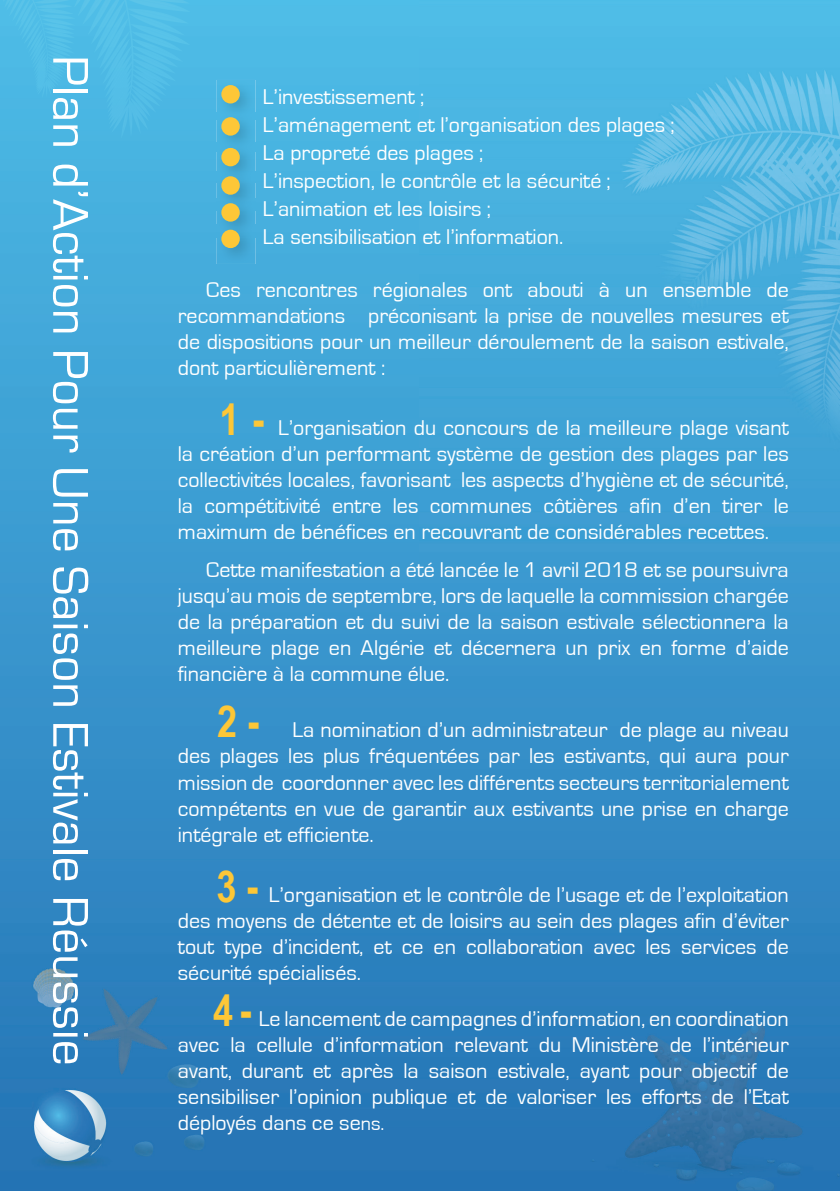
<style>
.page{position:relative;width:840px;height:1191px;background:#fff}
.page>*{position:absolute;margin:0;border:0;box-sizing:border-box;transform-origin:0 0}
.t1{font:52px "Eurostile";color:#fff}
.t2{font:700 44px "Arial Narrow";color:#fdc737}
.t3{font:22px/26px "Eurostile";color:#fff}
.s1{font-family:"Arial Narrow";font-weight:700;font-size:44px;color:#fdc737}
.s2{font-size:20px}
</style>
<div class="page">
<img style="left:0;top:0;width:839px;height:1191px">
<img style="left:216px;top:80px;width:39px;height:32px">
<div style="left:221px;top:85px;width:19px;height:18px;background:#fdc737;border-radius:50%"></div>
<img style="left:216px;top:119px;width:39px;height:24px">
<img style="left:216px;top:112px;width:39px;height:7px">
<div style="left:221px;top:117px;width:19px;height:19px;background:#fdc737;border-radius:50%"></div>
<img style="left:216px;top:151px;width:39px;height:20px">
<img style="left:216px;top:143px;width:39px;height:8px">
<div style="left:221px;top:148px;width:19px;height:18px;background:#fdc737;border-radius:50%"></div>
<img style="left:216px;top:182px;width:39px;height:16px">
<img style="left:216px;top:171px;width:39px;height:11px">
<div style="left:221px;top:176px;width:19px;height:19px;background:#fdc737;border-radius:50%"></div>
<img style="left:216px;top:210px;width:39px;height:15px">
<img style="left:216px;top:198px;width:39px;height:12px">
<div style="left:221px;top:203px;width:19px;height:19px;background:#fdc737;border-radius:50%"></div>
<img style="left:216px;top:237px;width:39px;height:27px">
<img style="left:216px;top:225px;width:39px;height:12px">
<div style="left:221px;top:230px;width:19px;height:18px;background:#fdc737;border-radius:50%"></div>
<h1 class="t1" style="left:98px;top:55px;width:1012px;rotate:90deg">Plan ’d Action Pour Une Saison Estivale Réussie</h1>
<p class="t3" style="left:206px;top:277px;width:36px">Ces</p>
<p class="t3" style="left:263px;top:83px;width:413px;line-height:28px">’L investissement ;<br>’L aménagement et ’l organisation des plages ; La propreté des plages ;<br>’L inspection le, contrôle et la sécurité ;<br>’L animation et les loisirs ;<br>La sensibilisation et ’l information.</p>
<p class="t3" style="left:256px;top:277px;width:103px">rencontres</p>
<p class="t3" style="left:373px;top:277px;width:96px">régionales</p>
<p class="t3" style="left:482px;top:277px;width:31px">ont</p>
<p class="t3" style="left:527px;top:277px;width:58px">abouti</p>
<p class="t3" style="left:598px;top:277px;width:13px">à</p>
<p class="t3" style="left:625px;top:277px;width:24px">un</p>
<p class="t3" style="left:662px;top:277px;width:90px">ensemble</p>
<p class="t3" style="left:766px;top:277px;width:24px">de</p>
<p class="t3" style="left:178px;top:303px;width:612px">recommandations<br>de dispositions pour un meilleur déroulement de la saison estivale, dont particulièrement :</p>
<p class="t3" style="left:178px;top:415px;width:612px;text-align:right">’L<span class="s1">-1</span> organisation du concours de la meilleure plage visant<br>la création ’d un performant système de gestion des plages par les les aspects ’d hygiène et de sécurité,</p>
<p class="t3" style="left:368px;top:303px;width:422px">préconisant la prise de nouvelles mesures et</p>
<p class="t3" style="left:178px;top:467px;width:274px">collectivités locales, favorisant</p>
<p class="t3" style="left:628px;top:493px;width:34px">afin</p>
<p class="t3" style="left:178px;top:493px;width:592px">la<br>maximum de bénéfices en recouvrant de considérables recettes.</p>
<p class="t3" style="left:178px;top:557px;width:612px;text-align:justify;text-indent:28px">Cette manifestation a été lancée le 1 avril 2018 et se poursuivra jusqu’au mois de septembre, lors de laquelle la commission chargée de la préparation et du suivi de la saison estivale sélectionnera la meilleure plage en Algérie et décernera un prix en forme ’d aide financière laà commune élue.</p>
<p class="t3" style="left:204px;top:493px;width:118px">compétitivité</p>
<p class="t3" style="left:392px;top:493px;width:27px">les</p>
<p class="t3" style="left:543px;top:493px;width:76px">côtières</p>
<p class="t3" style="left:672px;top:493px;width:39px">’d en</p>
<p class="t3" style="left:722px;top:493px;width:41px">tirer</p>
<p class="t3" style="left:773px;top:493px;width:17px">le</p>
<p class="t3" style="left:332px;top:493px;width:51px">entre</p>
<p class="t3" style="left:429px;top:493px;width:104px">communes</p>
<h2 class="t2" style="left:217px;top:688px;width:44px">-2</h2>
<p class="t3" style="left:178px;top:743px;width:612px;text-align:justify">des plages les plus fréquentées par les estivants, qui aura pour mission de coordonner avec les différents secteurs territorialement compétents en vue de garantir aux estivants une prise en charge intégrale et efficiente.</p>
<p class="t3" style="left:178px;top:882px;width:612px;text-align:right">’L<span class="s1">-3</span> organisation et le contrôle de ’l usage et de ’l exploitation<br>des moyens de détente et de loisirs au sein des plages afin ’d éviter de</p>
<p class="t3" style="left:292px;top:717px;width:316px">La nomination ’d un administrateur</p>
<p class="t3" style="left:619px;top:717px;width:171px">de plage au niveau</p>
<p class="t3" style="left:272px;top:934px;width:93px">’d incident,</p>
<p class="t3" style="left:466px;top:934px;width:119px">collaboration</p>
<p class="t3" style="left:645px;top:934px;width:27px">les</p>
<p class="t3" style="left:680px;top:934px;width:77px">services</p>
<p class="t3" style="left:178px;top:934px;width:185px">tout<br>sécurité spécialisés.</p>
<p class="t3" style="left:213px;top:1005px;width:577px;text-align:right">Le<span class="s1">-4</span> lancement de campagnes ’d information, en coordination ’l intérieur</p>
<p class="t3" style="left:224px;top:934px;width:39px">type</p>
<p class="t3" style="left:373px;top:934px;width:20px">et</p>
<p class="t3" style="left:401px;top:934px;width:23px">ce</p>
<p class="t3" style="left:433px;top:934px;width:24px">en</p>
<p class="t3" style="left:593px;top:934px;width:43px">avec</p>
<p class="t3" style="left:323px;top:1031px;width:121px">’d information</p>
<p class="t3" style="left:230px;top:1031px;width:17px">la</p>
<p class="t3" style="left:256px;top:1031px;width:58px">cellule</p>
<p class="t3" style="left:454px;top:1031px;width:75px">relevant</p>
<p class="t3" style="left:538px;top:1031px;width:24px">du</p>
<p class="t3" style="left:571px;top:1031px;width:88px">Ministère</p>
<p class="t3" style="left:669px;top:1031px;width:24px">de</p>
<p class="t3" style="left:178px;top:1031px;width:612px">avec<br>avant, durant et après la saison estivale, ayant pour objectif de sensibiliser ’l opinion publique et de valoriser les efforts de ’l Etat déployés dans ce se<span class="s2">ns.</span></p>
</div>
